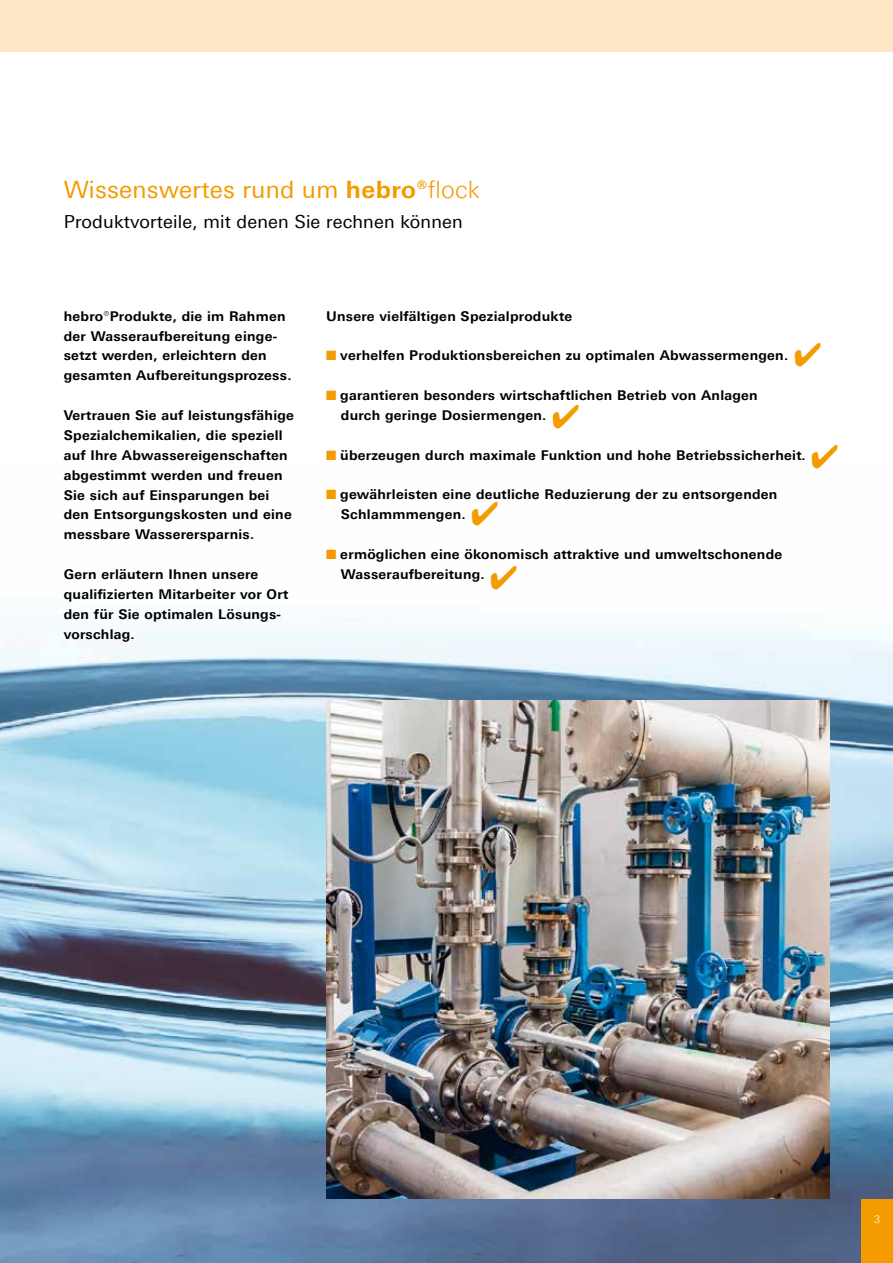
<style>
.page{position:relative;width:893px;height:1263px;background:#fff}
.page>*{position:absolute;margin:0;border:0;box-sizing:border-box;transform-origin:0 0}
.t1{font:24px "LT Univers Basic";letter-spacing:.01em;color:#f49b00}
.t2{font:18px "LT Univers Basic";letter-spacing:.01em;color:#000}
.t3{font:700 13.5px/19.8px "LT Univers Basic";letter-spacing:.02em;color:#000}
.t4{font:300 10.5px "LT Univers Basic";color:#fff}
.s1{font-weight:700}
.s2{font-weight:300}
.s3{color:#f49b00}
</style>
<div class="page">
<div style="left:0;top:0;width:893px;height:51px;background:#fee7c7"></div>
<img style="left:0;top:631px;width:893px;height:632px">
<img style="left:326px;top:701px;width:503px;height:498px">
<div style="left:861px;top:1199px;width:32px;height:64px;background:#f49b00"></div>
<h1 class="t1" style="left:64px;top:176px;width:418px">Wissenswertes rund um <span class="s1">hebro®</span><span class="s2">flock</span></h1>
<h2 class="t2" style="left:64px;top:212px;width:401px">Produktvorteile, mit denen Sie rechnen können</h2>
<p class="t3" style="left:64px;top:306px;width:229px">hebro<span class="s2">®</span>Produkte, die im Rahmen der Wasseraufbereitung einge&shy;setzt werden, erleichtern den gesamten Aufbereitungsprozess.</p>
<p class="t3" style="left:64px;top:405px;width:232px">Vertrauen Sie auf leistungsfähige<br>Spezialchemikalien, die speziell auf Ihre Abwassereigenschaften abgestimmt werden und freuen<br>Sie sich auf Einsparungen bei den Entsorgungskosten und eine messbare Wasserersparnis.</p>
<p class="t3" style="left:64px;top:564px;width:226px">Gern erläutern Ihnen unsere qualifizierten Mitarbeiter vor Ort den für Sie optimalen Lösungs&shy;vorschlag.</p>
<p class="t3" style="left:326px;top:306px;width:248px">Unsere vielfältigen Spezialprodukte</p>
<p class="t3" style="left:326px;top:346px;width:464px"><span class="s3">■</span> verhelfen Produktionsbereichen zu optimalen Abwassermengen.</p>
<p class="t3" style="left:341px;top:385px;width:418px;text-indent:-15px"><span class="s3">■</span> garantieren besonders wirtschaftlichen Betrieb von Anlagen durch geringe Dosiermengen.</p>
<p class="t3" style="left:326px;top:445px;width:481px"><span class="s3">■</span> überzeugen durch maximale Funktion und hohe Betriebssicherheit.</p>
<p class="t3" style="left:341px;top:485px;width:438px;text-indent:-15px"><span class="s3">■</span> gewährleisten eine deutliche Reduzierung der zu entsorgenden<br>Schlammmengen.</p>
<p class="t3" style="left:341px;top:544px;width:443px;text-indent:-15px"><span class="s3">■</span> ermöglichen eine ökonomisch attraktive und umweltschonende<br>Wasseraufbereitung.</p>
<p class="t4" style="left:874px;top:1213px;width:7px">3</p>
</div>
